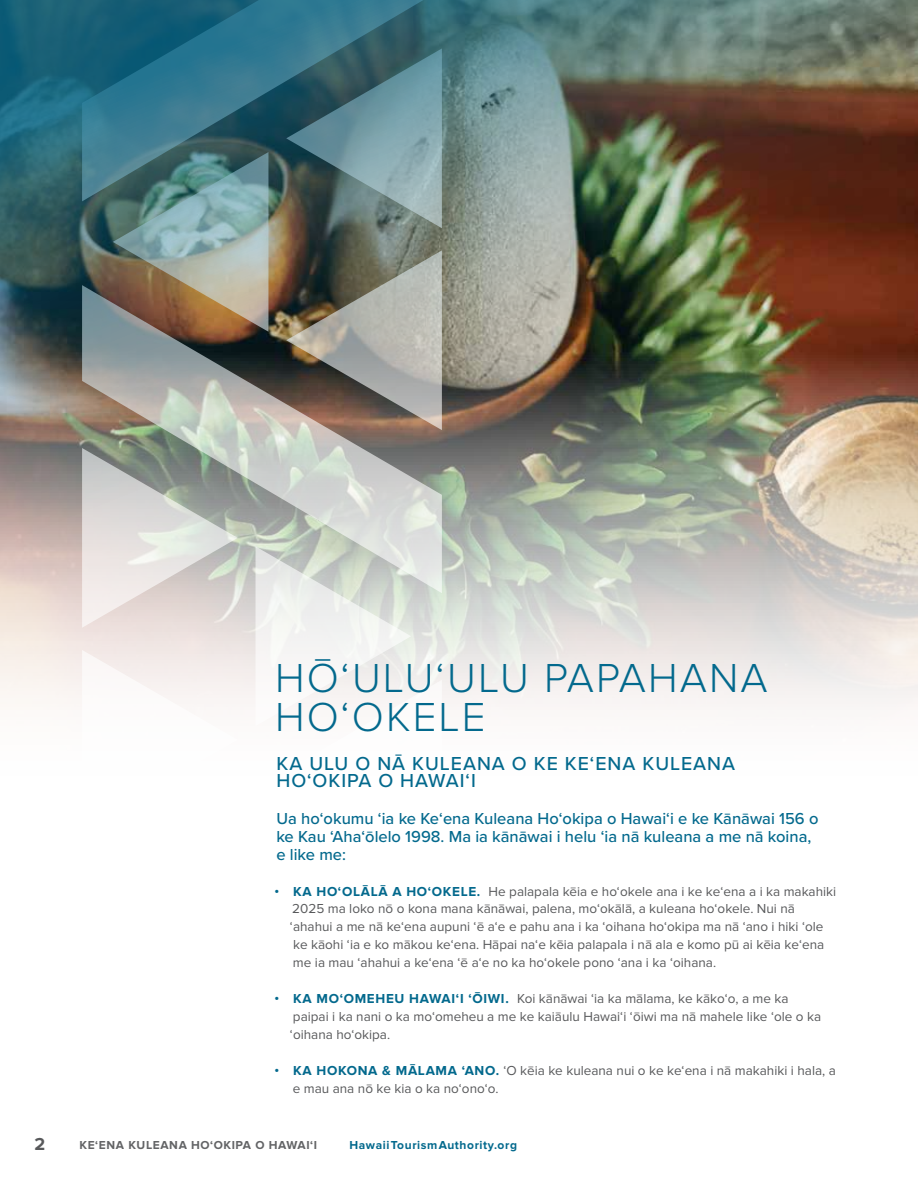
<style>
.page{position:relative;width:918px;height:1188px;background:#fff}
.page>*{position:absolute;margin:0;border:0;box-sizing:border-box;transform-origin:0 0}
.t1{font:300 42px/39px "Proxima Nova";letter-spacing:.05em;color:#03698d}
.t2{font:500 19.5px/18px "Proxima Nova";letter-spacing:.05em;color:#03698d}
.t3{font:700 18px "Proxima Nova";color:#58595b}
.t4{font:500 16.5px/18px "Proxima Nova";color:#03698d}
.t5{font:13.5px/18px "Proxima Nova";color:#58595b}
.t6{font:700 12px "Proxima Nova";letter-spacing:.05em;color:#636466}
.t7{font:700 12px "Proxima Nova";letter-spacing:.05em;color:#03698d}
.s1{font-weight:700;color:#03698d}
</style>
<div class="page">
<svg style="left:82px;top:685px;width:360px;height:60px"></svg>
<img style="left:0;top:0;width:918px;height:685px">
<h1 class="t1" style="left:275px;top:659px;width:494px">HŌ‘ULU‘ULU PAPAHANA<br>HO‘OKELE</h1>
<h2 class="t2" style="left:276px;top:753px;width:460px">KA ULU O NĀ KULEANA O KE KE‘ENA KULEANA<br>HO‘OKIPA O HAWAI‘I</h2>
<p class="t4" style="left:276px;top:808px;width:543px">Ua ho‘okumu ‘ia ke Ke‘ena Kuleana Ho‘okipa o Hawai‘i e ke Kānāwai 156 o ke Kau ‘Aha‘ōlelo 1998. Ma ia kānāwai i helu ‘ia nā kuleana a me nā koina, e like me:</p>
<p class="t5" style="left:290px;top:882px;width:548px;text-indent:-15px"><span class="s1">• KA HO‘OLĀLĀ A HO‘OKELE.</span> He palapala kēia e ho‘okele ana i ke ke‘ena a i ka makahiki 2025 ma loko nō o kona mana kānāwai, palena, mo‘okālā, a kuleana ho‘okele. Nui nā ‘ahahui a me nā ke‘ena aupuni ‘ē a‘e e pahu ana i ka ‘oihana ho‘okipa ma nā ‘ano i hiki ‘ole ke kāohi ‘ia e ko mākou ke‘ena. Hāpai na‘e kēia palapala i nā ala e komo pū ai kēia ke‘ena me ia mau ‘ahahui a ke‘ena ‘ē a‘e no ka ho‘okele pono ‘ana i ka ‘oihana.</p>
<p class="t5" style="left:290px;top:990px;width:533px;text-indent:-15px"><span class="s1">• KA MO‘OMEHEU HAWAI‘I ‘ŌIWI.</span> Koi kānāwai ‘ia ka mālama, ke kāko‘o, a me ka paipai i ka nani o ka mo‘omeheu a me ke kaiāulu Hawai‘i ‘ōiwi ma nā mahele like ‘ole o ka ‘oihana ho‘okipa.</p>
<p class="t5" style="left:293px;top:1062px;width:545px;text-indent:-18px"><span class="s1">• KA HOKONA &amp; MĀLAMA ‘ANO.</span> ‘O kēia ke kuleana nui o ke ke‘ena i nā makahiki i hala, a e mau ana nō ke kia o ka no‘ono‘o.</p>
<h3 class="t3" style="left:35px;top:1133px;width:12px">2</h3>
<p class="t6" style="left:80px;top:1139px;width:239px">KE‘ENA KULEANA HO‘OKIPA O HAWAI‘I</p>
<p class="t7" style="left:350px;top:1139px;width:169px">HawaiiTourismAuthority.org</p>
</div>
